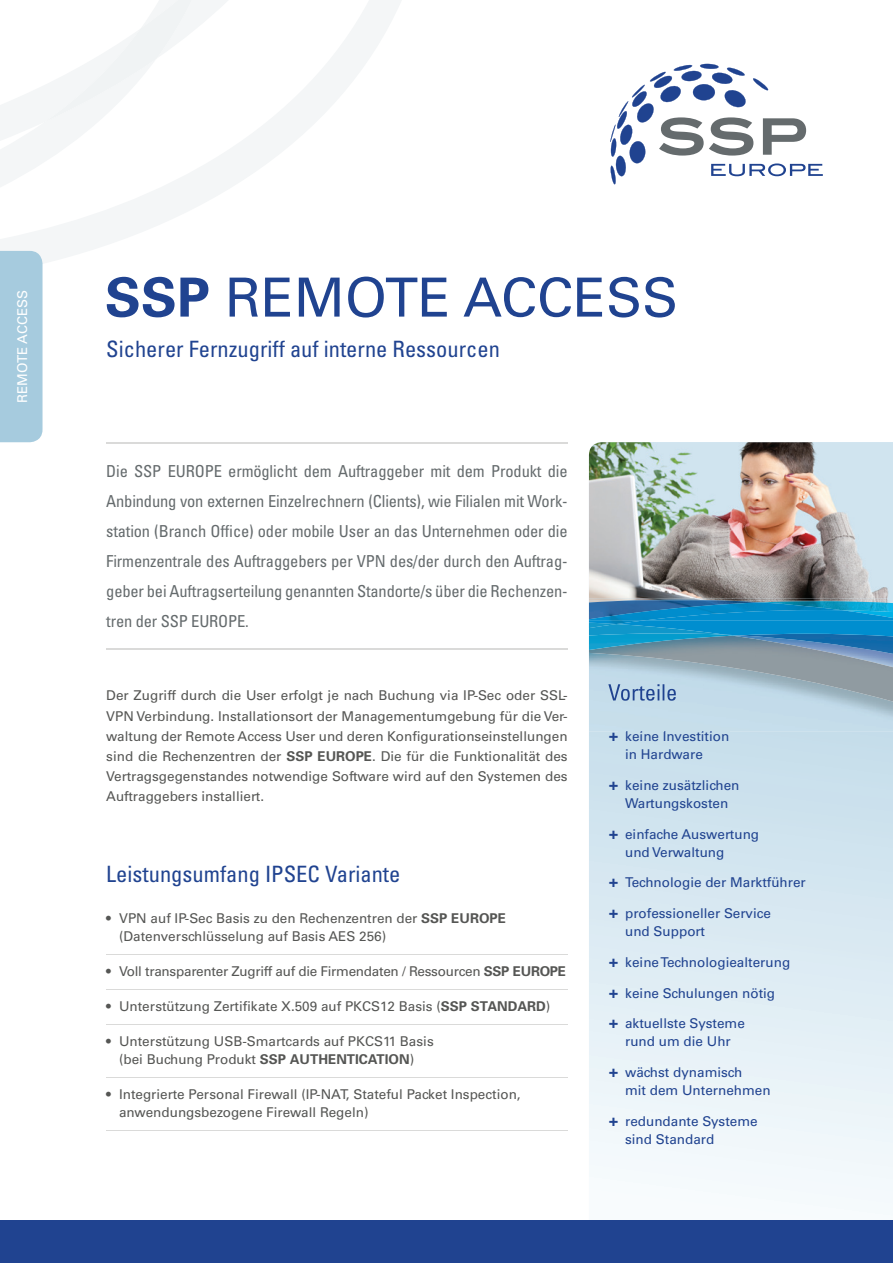
<style>
.page{position:relative;width:893px;height:1263px;background:#fff}
.page>*{position:absolute;margin:0;border:0;box-sizing:border-box;transform-origin:0 0}
.t1{font:54px "Univers";color:#204390}
.t2{font:condensed 22.5px "Univers";color:#204390}
.t3{font:condensed 16.5px/30px "Univers";letter-spacing:-.01em;color:#656b6d;text-align:justify}
.t4{font:13.5px/20.2px "Univers";color:#555654}
.t5{font:13.5px/18px "Univers";color:#204390}
.t6{font:13.5px "Univers";letter-spacing:-.02em;color:#555654}
.t7{font:13.5px "Univers";color:#fff}
.s1{font-weight:700}
.s2{font-weight:900;font-size:16.5px}
</style>
<div class="page">
<svg style="left:589px;top:731px;width:304px;height:473px"></svg>
<svg style="left:0;top:0;width:401px;height:263px"></svg>
<div style="left:0;top:251px;width:43px;height:191px;background:#a6cbde"></div>
<hr style="left:106px;top:954px;width:462px;height:1px;background:#dadad9">
<hr style="left:106px;top:989px;width:462px;height:1px;background:#dadad9">
<hr style="left:106px;top:1024px;width:462px;height:1px;background:#dadad9">
<hr style="left:106px;top:1077px;width:462px;height:1px;background:#dadad9">
<hr style="left:106px;top:1130px;width:462px;height:1px;background:#dadad9">
<svg style="left:610px;top:64px;width:213px;height:121px"></svg>
<div style="left:0;top:1220px;width:893px;height:43px;background:#204390"></div>
<img style="left:589px;top:442px;width:304px;height:156px">
<img style="left:589px;top:598px;width:304px;height:3px">
<img style="left:589px;top:600px;width:172px;height:2px">
<img style="left:619px;top:731px;width:110px;height:1px">
<img style="left:589px;top:636px;width:304px;height:65px">
<img style="left:761px;top:601px;width:132px;height:9px">
<img style="left:589px;top:602px;width:253px;height:8px">
<img style="left:589px;top:636px;width:143px;height:14px">
<svg style="left:589px;top:610px;width:304px;height:26px"></svg>
<img style="left:589px;top:623px;width:27px;height:5px">
<hr style="left:106px;top:648px;width:462px;height:1px;background:#dadad9">
<hr style="left:106px;top:442px;width:462px;height:2px;background:#dadad9">
<p class="t7" style="left:14px;top:403px;width:115px;rotate:-90deg">REMOTE ACCESS</p>
<h1 class="t1" style="left:105px;top:265px;width:575px"><span class="s1">SSP</span> REMOTE ACCESS</h1>
<h2 class="t2" style="left:106px;top:335px;width:395px">Sicherer Fernzugriff auf interne Ressourcen</h2>
<p class="t3" style="left:106px;top:456px;width:463px">Die SSP EUROPE ermöglicht dem Auftraggeber mit dem Produkt die Anbindung von externen Einzelrechnern (Clients), wie Filialen mit Work&shy;station (Branch Office) oder mobile User an das Unternehmen oder die Firmenzentrale des Auftraggebers per VPN des/der durch den Auftrag&shy;geber bei Auftragserteilung genannten Standorte/s über die Rechenzen&shy;tren der SSP EUROPE.</p>
<p class="t4" style="left:106px;top:685px;width:463px;text-align:justify">Der Zugriff durch die User erfolgt je nach Buchung via IP-Sec oder SSL-VPN Verbindung. Installationsort der Managementumgebung für die Ver&shy;waltung der Remote Access User und deren Konfigurationseinstellungen sind die Rechenzentren der <span class="s1">SSP EUROPE</span>. Die für die Funktionalität des Vertragsgegenstandes notwendige Software wird auf den Systemen des Auftraggebers installiert.</p>
<h2 class="t2" style="left:106px;top:860px;width:296px">Leistungsumfang IPSEC Variante</h2>
<p class="t4" style="left:119px;top:909px;width:388px;line-height:18px;text-indent:-13px">• VPN auf IP-Sec Basis zu den Rechenzentren der <span class="s1">SSP EUROPE </span>(Datenverschlüsselung auf Basis AES 256)</p>
<p class="t6" style="left:106px;top:963px;width:461px">• Voll transparenter Zugriff auf die Firmendaten / Ressourcen <span class="s1">SSP EUROPE</span></p>
<p class="t4" style="left:106px;top:996px;width:446px">• Unterstützung Zertifikate X.509 auf PKCS12 Basis (<span class="s1">SSP STANDARD</span>)</p>
<p class="t4" style="left:106px;top:1032px;width:329px;line-height:18px;text-align:center">• Unterstützung USB-Smartcards auf PKCS11 Basis (bei Buchung Produkt <span class="s1">SSP AUTHENTICATION</span>)</p>
<p class="t4" style="left:119px;top:1085px;width:403px;line-height:18px;text-indent:-13px">• Integrierte Personal Firewall (IP-NAT, Stateful Packet Inspection, anwendungsbezogene Firewall Regeln)</p>
<p class="t5" style="left:625px;top:727px;width:106px;text-indent:-17px"><span class="s2">+</span> keine Investition in Hardware</p>
<p class="t5" style="left:608px;top:776px;width:133px;text-align:center"><span class="s2">+</span> keine zusätzlichen<br>Wartungskosten</p>
<p class="t5" style="left:625px;top:825px;width:136px;text-indent:-17px"><span class="s2">+</span> einfache Auswertung und Verwaltung</p>
<p class="t5" style="left:608px;top:873px;width:199px"><span class="s2">+</span> Technologie der Marktführer</p>
<p class="t5" style="left:625px;top:904px;width:148px;text-indent:-17px"><span class="s2">+</span> professioneller Service und Support</p>
<p class="t5" style="left:608px;top:953px;width:184px"><span class="s2">+</span> keine Technologiealterung</p>
<p class="t5" style="left:608px;top:984px;width:169px"><span class="s2">+</span> keine Schulungen nötig</p>
<p class="t5" style="left:608px;top:1015px;width:138px;text-align:center"><span class="s2">+</span> aktuellste Systeme rund um die Uhr</p>
<p class="t5" style="left:625px;top:1063px;width:147px;text-indent:-17px"><span class="s2">+</span> wächst dynamisch<br>mit dem Unternehmen</p>
<p class="t5" style="left:625px;top:1112px;width:134px;text-indent:-17px"><span class="s2">+</span> redundante Systeme sind Standard</p>
</div>
